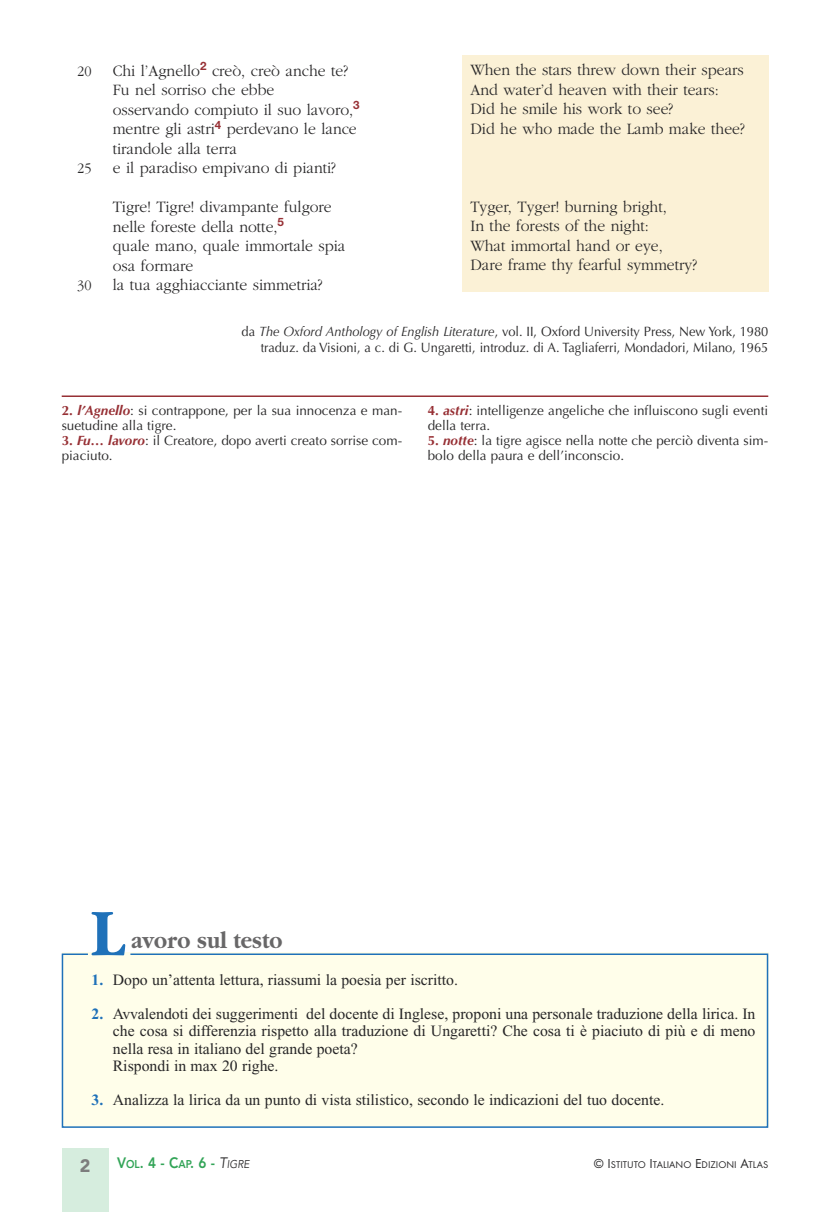
<style>
.page{position:relative;width:830px;height:1212px;background:#fff}
.page>*{position:absolute;margin:0;border:0;box-sizing:border-box;transform-origin:0 0}
.t1{font:700 69.15px "Garamond";color:#1f71b9;scale:.9 1}
.t2{font:700 24px "Garamond";color:#686768;scale:.9 1}
.t3{font:900 18px "Avenir";color:#7d7d7d}
.t4{font:300 16.5px/19.5px "Garamond";color:#272627;scale:.95 1}
.t5{font:15.75px/17.2px "Times New Roman";color:#272627}
.t6{font:800 15px "Avenir";color:#32a457;scale:.9 1}
.t7{font:300 15px "Garamond";color:#272627;scale:.95 1}
.t8{font:13.5px/15px "Optima";color:#272627}
.t9{font:13.5px/16.5px "Optima";color:#272627;text-align:right;scale:.95 1}
.t10{font:10.2px "Futura T";color:#272627}
.s1{font-style:italic}
.s2{font-weight:700;color:#973035}
.s3{font-weight:700;font-style:italic;color:#973035}
.s4{font-weight:700;color:#1f71b9}
.s5{font-size:11.25px}
.s6{font-weight:400;font-style:italic;color:#272627}
.s7{font-weight:400;font-style:italic;font-size:11.25px;color:#272627}
.s8{font-size:13.5px}
</style>
<div class="page">
<div style="left:461px;top:55px;width:306px;height:237px;background:#fbf1d6"></div>
<div style="left:62px;top:1148px;width:46px;height:64px;background:#d6edde"></div>
<hr style="left:62px;top:395px;width:705px;height:2px;background:#973035">
<div style="left:61px;top:953px;width:707px;height:175px;background:#fffeea"></div>
<p class="t7" style="left:77px;top:62px;width:16px">20</p>
<p class="t4" style="left:113px;top:60px;width:261px">Chi l’Agnello<sup>2</sup> creò, creò anche te?<br>Fu nel sorriso che ebbe<br>osservando compiuto il suo lavoro,<sup>3 </sup>mentre gli astri<sup>4</sup> perdevano le lance tirandole alla terra</p>
<p class="t7" style="left:77px;top:159px;width:16px">25</p>
<p class="t4" style="left:113px;top:158px;width:236px">e il paradiso empivano di pianti?</p>
<p class="t4" style="left:113px;top:197px;width:246px">Tigre! Tigre! divampante fulgore nelle foreste della notte,<sup>5<br></sup>quale mano, quale immortale spia osa formare</p>
<p class="t7" style="left:77px;top:276px;width:16px">30</p>
<p class="t4" style="left:113px;top:275px;width:222px">la tua agghiacciante simmetria?</p>
<p class="t9" style="left:241px;top:324px;width:555px">da <span class="s1">The Oxford Anthology of English Literature</span>, vol. II, Oxford University Press, New York, 1980 traduz. da Visioni, a c. di G. Ungaretti, introduz. di A. Tagliaferri, Mondadori, Milano, 1965</p>
<p class="t4" style="left:470px;top:60px;width:290px">When the stars threw down their spears And water’d heaven with their tears:<br>Did he smile his work to see?<br>Did he who made the Lamb make thee?</p>
<p class="t4" style="left:470px;top:196px;width:240px">Tyger, Tyger! burning bright,<br>In the forests of the night:<br>What immortal hand or eye,<br>Dare frame thy fearful symmetry?</p>
<p class="t8" style="left:62px;top:404px;width:342px"><span class="s2">2.</span> <span class="s3">l’Agnello</span>: si contrappone, per la sua innocenza e man&shy;suetudine alla tigre.</p>
<p class="t8" style="left:62px;top:434px;width:342px"><span class="s2">3.</span> <span class="s3">Fu… lavoro</span>: il Creatore, dopo averti creato sorrise com&shy;piaciuto.</p>
<p class="t8" style="left:427px;top:404px;width:342px"><span class="s2">4.</span> <span class="s3">astri</span>: intelligenze angeliche che influiscono sugli eventi della terra.</p>
<p class="t8" style="left:427px;top:434px;width:342px"><span class="s2">5.</span> <span class="s3">notte</span>: la tigre agisce nella notte che perciò diventa sim&shy;bolo della paura e dell’inconscio.</p>
<h1 class="t1" style="left:91px;top:891px;width:39px">L</h1>
<h2 class="t2" style="left:131px;top:926px;width:169px">avoro sul testo</h2>
<p class="t5" style="left:91px;top:972px;width:368px"><span class="s4">1.</span> Dopo un’attenta lettura, riassumi la poesia per iscritto.</p>
<p class="t5" style="left:113px;top:1007px;width:644px;text-indent:-21px"><span class="s4">2.</span> Avvalendoti dei suggerimenti del docente di Inglese, proponi una personale traduzione della lirica. In che cosa si differenzia rispetto alla traduzione di Ungaretti? Che cosa ti è piaciuto di più e di meno nella resa in italiano del grande poeta?<br>Rispondi in max 20 righe.</p>
<p class="t5" style="left:91px;top:1093px;width:574px"><span class="s4">3.</span> Analizza la lirica da un punto di vista stilistico, secondo le indicazioni del tuo docente.</p>
<p class="t3" style="left:80px;top:1159px;width:12px">2</p>
<p class="t6" style="left:117px;top:1157px;width:149px">V<span class="s5">OL</span>. 4 - C<span class="s5">AP</span>. 6 - <span class="s6">T</span><span class="s7">IGRE</span></p>
<p class="t10" style="left:593px;top:1158px;width:176px"><span class="s8">© I</span>STITUTO <span class="s8">I</span>TALIANO <span class="s8">E</span>DIZIONI <span class="s8">A</span>TLAS</p>
</div>
